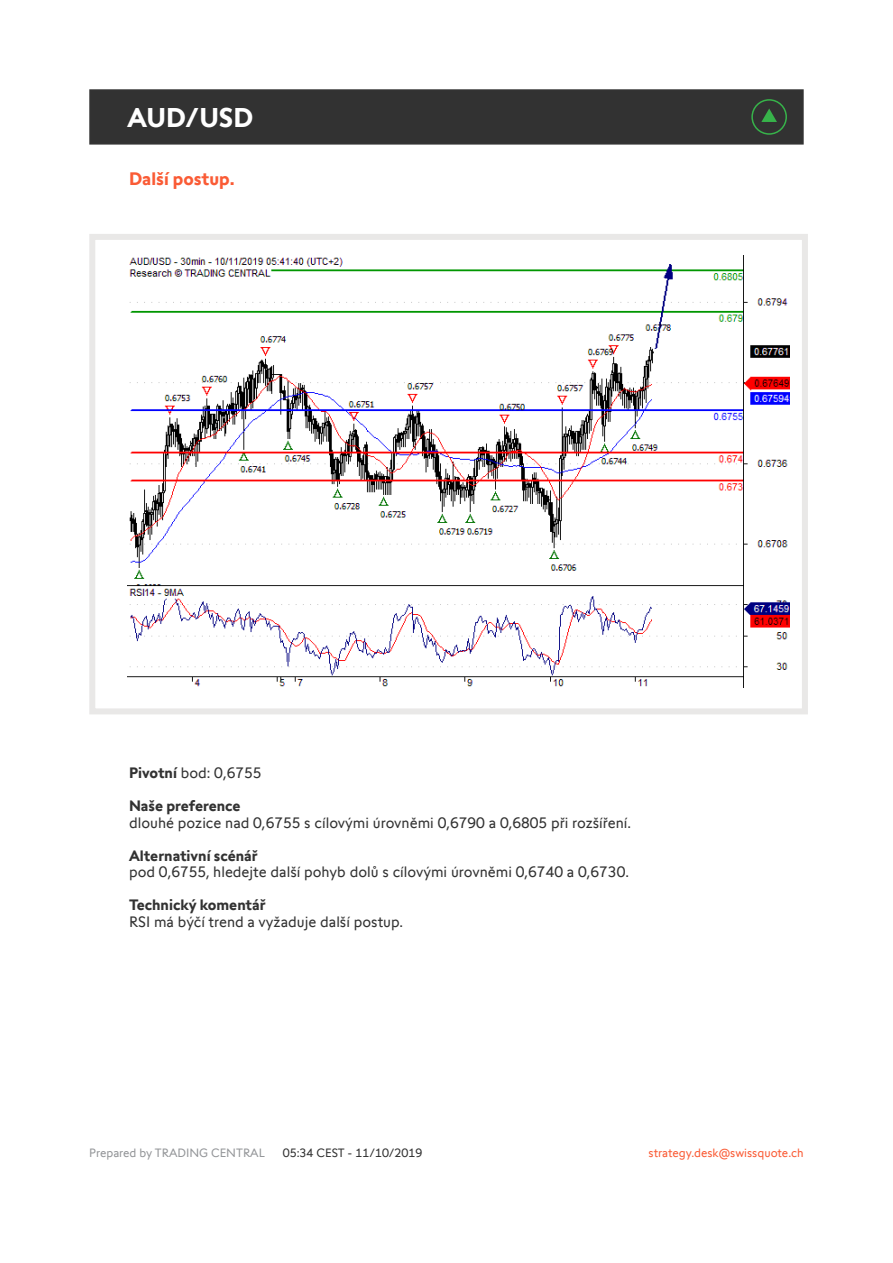
<style>
.page{position:relative;width:893px;height:1263px;background:#fff}
.page>*{position:absolute;margin:0;border:0;box-sizing:border-box;transform-origin:0 0}
.t1{font:700 27px "Swissquote CT";color:#fff}
.t2{font:700 18px "Swissquote CT";color:#fa5b35}
.t3{font:15px "Swissquote CT";color:#323232}
.t4{font:700 15px "Swissquote CT";color:#323232}
.t5{font:12px "Swissquote CT";color:#fa5b35}
.t6{font:12px "Swissquote CT";color:#939598}
.t7{font:12px "Swissquote CT";color:#323232}
.s1{font-weight:700}
</style>
<div class="page">
<div style="left:89px;top:234px;width:719px;height:480px;border:6px solid #e9e8e7"></div>
<div style="left:89px;top:89px;width:715px;height:56px;background:#323232;border:2px solid #323232"></div>
<img style="left:128px;top:255px;width:661px;height:432px">
<svg style="left:751px;top:99px;width:36px;height:36px"></svg>
<h1 class="t1" style="left:128px;top:101px;width:127px">AUD/USD</h1>
<p class="t2" style="left:129px;top:168px;width:107px">Další postup.</p>
<p class="t3" style="left:129px;top:764px;width:134px"><span class="s1">Pivotní</span> bod: 0,6755</p>
<p class="t4" style="left:129px;top:797px;width:113px">Naše preference</p>
<p class="t3" style="left:129px;top:814px;width:503px">dlouhé pozice nad 0,6755 s cílovými úrovněmi 0,6790 a 0,6805 při rozšíření.</p>
<p class="t4" style="left:129px;top:846px;width:130px">Alternativní scénář</p>
<p class="t3" style="left:129px;top:863px;width:501px">pod 0,6755, hledejte další pohyb dolů s cílovými úrovněmi 0,6740 a 0,6730.</p>
<p class="t4" style="left:129px;top:896px;width:138px">Technický komentář</p>
<p class="t3" style="left:129px;top:913px;width:276px">RSI má býčí trend a vyžaduje další postup.</p>
<p class="t6" style="left:89px;top:1145px;width:177px">Prepared by TRADING CENTRAL</p>
<p class="t7" style="left:283px;top:1145px;width:141px">05:34 CEST - 11/10/2019</p>
<p class="t5" style="left:649px;top:1145px;width:157px">strategy.desk@swissquote.ch</p>
</div>
